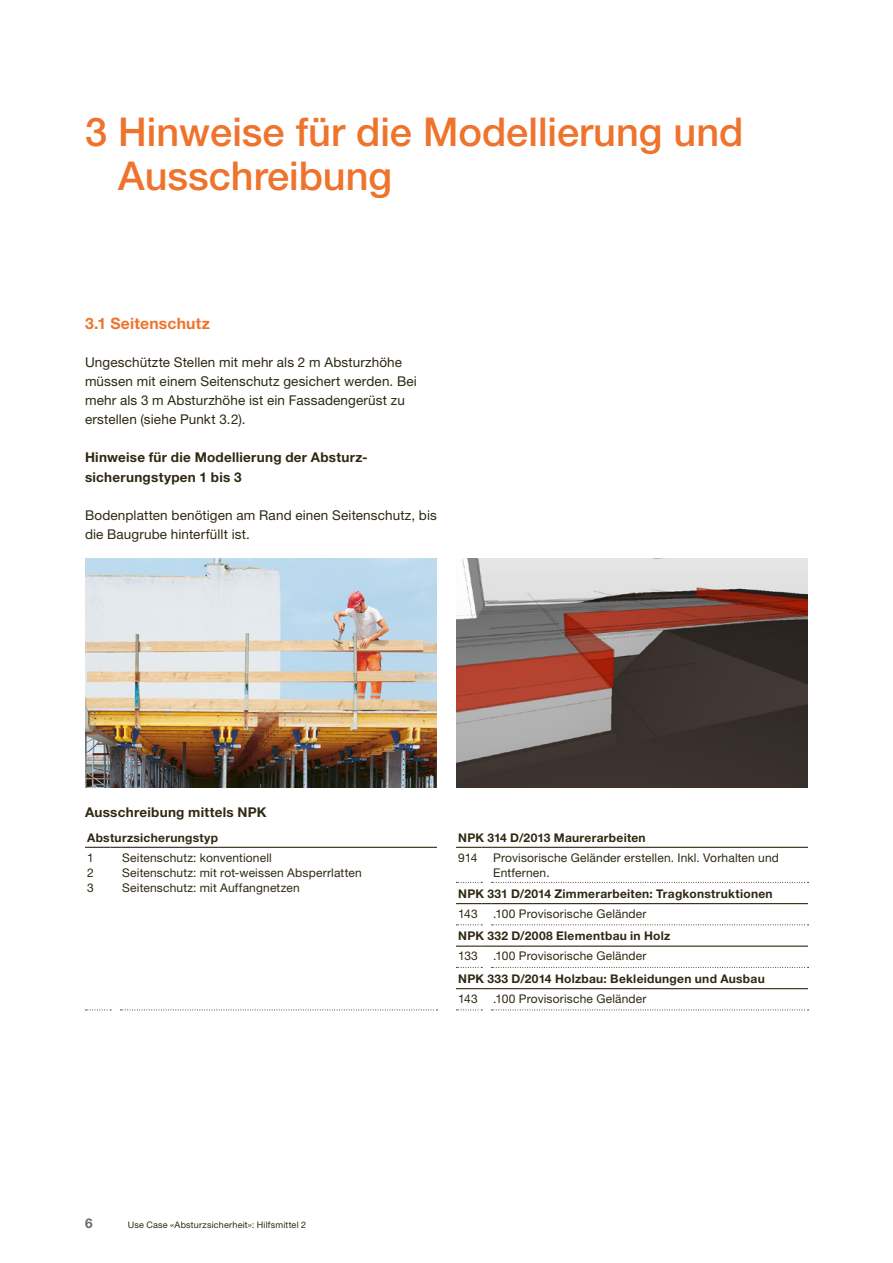
<style>
.page{position:relative;width:893px;height:1263px;background:#fff}
.page>*{position:absolute;margin:0;border:0;box-sizing:border-box;transform-origin:0 0}
.t1{font:500 39.75px/43.5px "Helvetica Neue LT Std";color:#ee742d}
.t2{font:700 15.75px "Helvetica Neue LT Std";letter-spacing:.015em;color:#ee742d}
.t3{font:13.5px/19.2px "Helvetica Neue LT Std";letter-spacing:.01em;color:#2f2912}
.t4{font:700 13.5px/19.2px "Helvetica Neue LT Std";letter-spacing:.02em;color:#2f2912}
.t5{font:700 13.5px "Helvetica Neue LT Std";color:#6d6a63}
.t6{font:12px/15px "Helvetica Neue LT Std";letter-spacing:.015em;color:#2f2912}
.t7{font:700 12px "Helvetica Neue LT Std";letter-spacing:.025em;color:#2f2912}
.t8{font:9px "Helvetica Neue LT Std";letter-spacing:.025em;color:#2f2912}
</style>
<div class="page">
<img style="left:85px;top:558px;width:352px;height:230px">
<img style="left:456px;top:558px;width:352px;height:230px">
<svg style="left:85px;top:847px;width:35px;height:1px"></svg>
<hr style="left:120px;top:847px;width:317px;height:1px;background:#2f2912">
<svg style="left:456px;top:847px;width:35px;height:1px"></svg>
<hr style="left:491px;top:847px;width:317px;height:1px;background:#2f2912">
<svg style="left:456px;top:903px;width:35px;height:1px"></svg>
<hr style="left:491px;top:903px;width:317px;height:1px;background:#2f2912">
<hr style="left:456px;top:945px;width:26px;height:2px;background:#2f2912">
<svg style="left:482px;top:945px;width:9px;height:2px"></svg>
<hr style="left:491px;top:945px;width:317px;height:2px;background:#2f2912">
<svg style="left:456px;top:988px;width:35px;height:1px"></svg>
<hr style="left:491px;top:988px;width:317px;height:1px;background:#2f2912">
<svg style="left:85px;top:1009px;width:26px;height:1px"></svg>
<svg style="left:120px;top:1009px;width:318px;height:1px"></svg>
<svg style="left:456px;top:1009px;width:26px;height:1px"></svg>
<svg style="left:491px;top:1009px;width:317px;height:1px"></svg>
<svg style="left:456px;top:882px;width:26px;height:1px"></svg>
<svg style="left:491px;top:882px;width:317px;height:1px"></svg>
<svg style="left:456px;top:924px;width:26px;height:1px"></svg>
<svg style="left:491px;top:924px;width:317px;height:1px"></svg>
<svg style="left:456px;top:967px;width:26px;height:1px"></svg>
<svg style="left:491px;top:967px;width:317px;height:1px"></svg>
<h1 class="t1" style="left:118px;top:110px;width:627px;text-indent:-33px">3 Hinweise für die Modellierung und<br>Ausschreibung</h1>
<h2 class="t2" style="left:85px;top:313px;width:126px">3.1 Seitenschutz</h2>
<p class="t3" style="left:85px;top:352px;width:333px">Ungeschützte Stellen mit mehr als 2 m Absturzhöhe müssen mit einem Seitenschutz gesichert werden. Bei mehr als 3 m Absturzhöhe ist ein Fassadengerüst zu erstellen (siehe Punkt 3.2).</p>
<p class="t4" style="left:85px;top:448px;width:283px">Hinweise für die Modellierung der Absturz&shy;sicherungstypen 1 bis 3</p>
<p class="t3" style="left:85px;top:505px;width:353px">Bodenplatten benötigen am Rand einen Seitenschutz, bis die Baugrube hinterfüllt ist.</p>
<p class="t4" style="left:85px;top:802px;width:183px">Ausschreibung mittels NPK</p>
<p class="t7" style="left:87px;top:830px;width:133px">Absturzsicherungstyp</p>
<p class="t7" style="left:458px;top:830px;width:189px">NPK 314 D/2013 Maurerarbeiten</p>
<p class="t6" style="left:87px;top:850px;width:8px;text-align:justify">1<br>2<br>3</p>
<p class="t6" style="left:122px;top:850px;width:241px">Seitenschutz: konventionell<br>Seitenschutz: mit rot-weissen Absperrlatten<br>Seitenschutz: mit Auffangnetzen</p>
<p class="t6" style="left:458px;top:850px;width:21px">914</p>
<p class="t6" style="left:493px;top:850px;width:287px">Provisorische Geländer erstellen. Inkl. Vorhalten und<br>Entfernen.</p>
<p class="t7" style="left:458px;top:886px;width:316px">NPK 331 D/2014 Zimmerarbeiten: Tragkonstruktionen</p>
<p class="t6" style="left:458px;top:906px;width:21px">143</p>
<p class="t6" style="left:493px;top:906px;width:155px">.100 Provisorische Geländer</p>
<p class="t7" style="left:458px;top:929px;width:214px">NPK 332 D/2008 Elementbau in Holz</p>
<p class="t6" style="left:458px;top:948px;width:21px">133</p>
<p class="t6" style="left:493px;top:948px;width:155px">.100 Provisorische Geländer</p>
<p class="t7" style="left:458px;top:971px;width:308px">NPK 333 D/2014 Holzbau: Bekleidungen und Ausbau</p>
<p class="t6" style="left:458px;top:991px;width:21px">143</p>
<p class="t6" style="left:493px;top:991px;width:155px">.100 Provisorische Geländer</p>
<p class="t5" style="left:85px;top:1215px;width:9px">6</p>
<p class="t8" style="left:128px;top:1219px;width:180px">Use Case «Absturzsicherheit»: Hilfsmittel 2</p>
</div>
